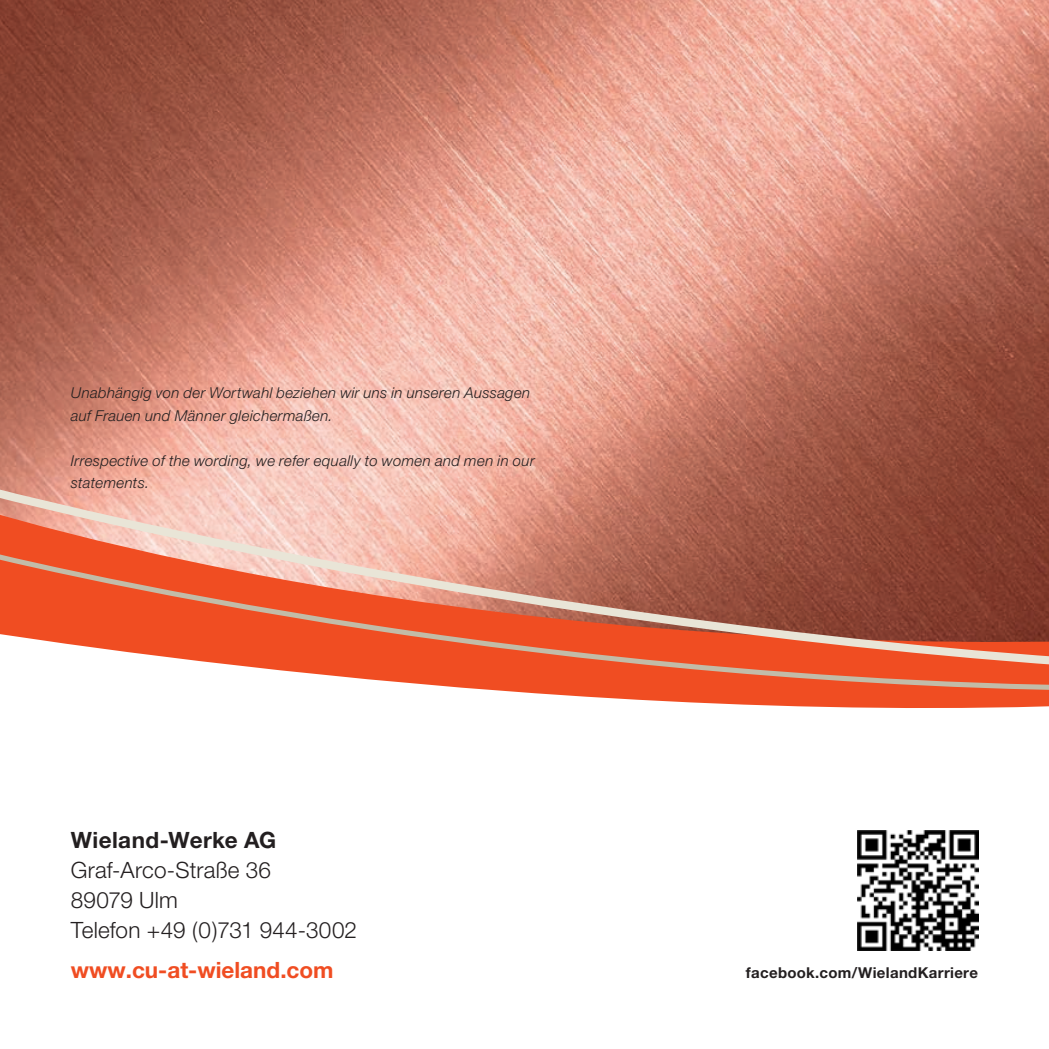
<style>
.page{position:relative;width:1049px;height:1049px;background:#fff}
.page>*{position:absolute;margin:0;border:0;box-sizing:border-box;transform-origin:0 0}
.t1{font:300 22.5px/30px "Helvetica Neue";letter-spacing:.01em;color:#231f20}
.t2{font:700 22.5px "Helvetica Neue";color:#f04d22}
.t3{font:700 22.5px "Helvetica Neue";letter-spacing:.02em;color:#231f20}
.t4{font:italic 300 15px/22.5px "Helvetica Neue";letter-spacing:.02em;color:#231f20}
.t5{font:700 15px "Helvetica Neue";letter-spacing:.02em;color:#231f20}
</style>
<div class="page">
<img style="left:0;top:0;width:1049px;height:477px">
<svg style="left:0;top:477px;width:1049px;height:231px"></svg>
<svg style="left:0;top:480px;width:1049px;height:67px;background:#ca8979"></svg>
<svg style="left:0;top:547px;width:1049px;height:150px;background:#d57156"></svg>
<img style="left:857px;top:830px;width:121px;height:121px">
<p class="t4" style="left:71px;top:381px;width:461px">Unabhängig von der Wortwahl beziehen wir uns in unseren Aussagen auf Frauen und Männer gleichermaßen.</p>
<p class="t4" style="left:71px;top:449px;width:465px">Irrespective of the wording, we refer equally to women and men in our statements.</p>
<h1 class="t3" style="left:71px;top:826px;width:207px">Wieland-Werke AG</h1>
<h1 class="t1" style="left:71px;top:854px;width:288px">Graf-Arco-Straße 36<br>89079 Ulm<br>Telefon +49 (0)731 944-3002</h1>
<h1 class="t2" style="left:71px;top:956px;width:264px">www.cu-at-wieland.com</h1>
<p class="t5" style="left:746px;top:964px;width:234px">facebook.com/WielandKarriere</p>
</div>
